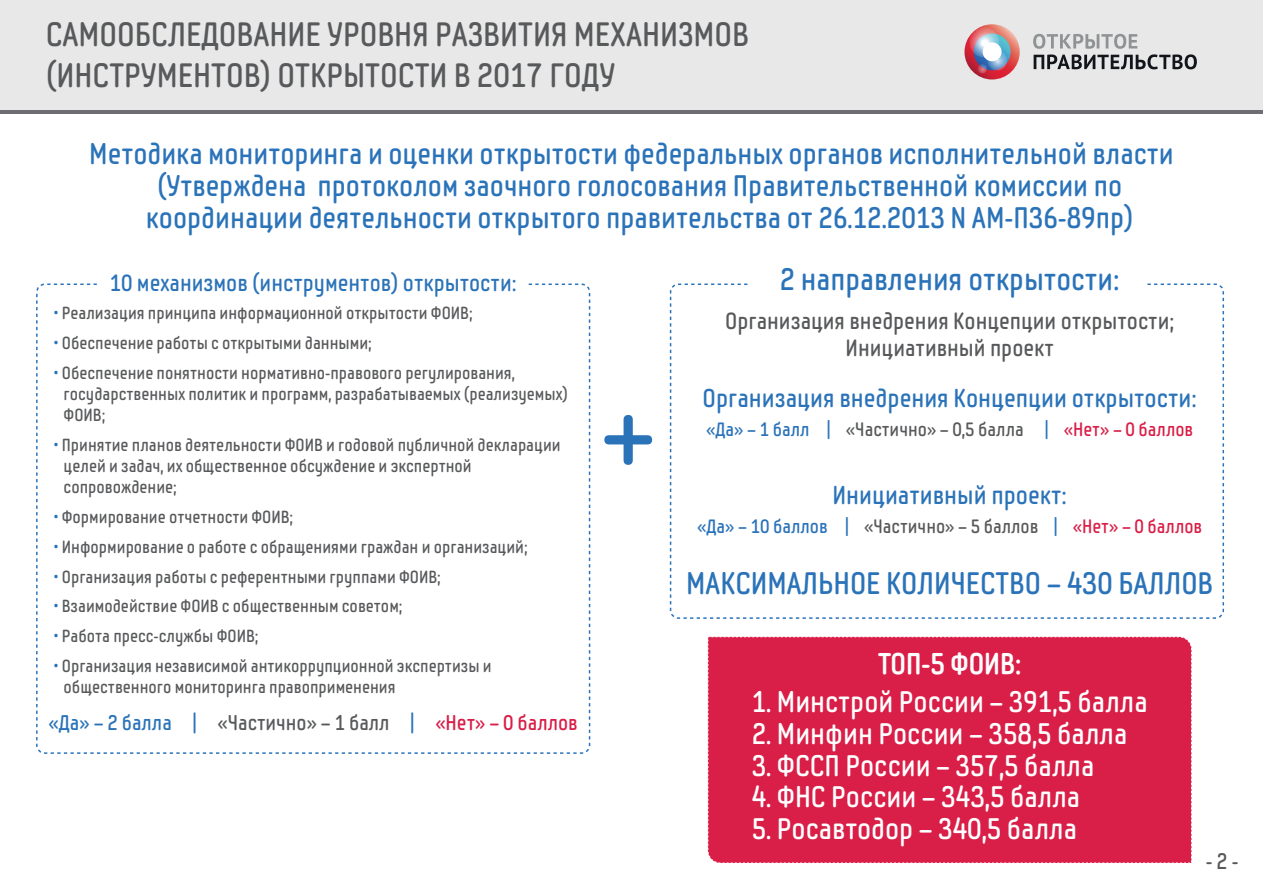
<style>
.page{position:relative;width:1263px;height:893px;background:#fff}
.page>*{position:absolute;margin:0;border:0;box-sizing:border-box;transform-origin:0 0}
.t1{font:107.25px "Samsung Imagination Cyr Cond";color:#2b73b9}
.t2{font:33.75px/40.5px "Samsung Imagination Cyr Cond";color:#58595b}
.t3{font:31.05px "Samsung Imagination Cyr Cond";color:#2b73b9}
.t4{font:29.7px/32.4px "Samsung Imagination Cyr Cond";color:#2b73b9;text-align:center}
.t5{font:29.7px "Samsung Imagination Cyr Cond";color:#fff}
.t6{font:700 29.7px "Samsung Imagination Cyr Cond";color:#fff}
.t7{font:25.65px "Samsung Imagination Cyr Cond";color:#2b73b9}
.t8{font:23.4px/26.7px "Samsung Imagination Cyr Cond";color:#58595b;text-align:center}
.t9{font:23.4px "Samsung Imagination Cyr Cond";color:#2b73b9}
.t10{font:22.5px "Samsung Imagination Cyr Cond";color:#58595b}
.t11{font:21.15px "Samsung Imagination Cyr Cond";color:#58595b}
.t12{font:19.35px "Samsung Imagination Cyr Cond";color:#58595b}
.t13{font:17.55px/21px "Samsung Imagination Cyr Cond";color:#58595b}
.s1{color:#2b73b9}
.s2{color:#d91e47}
</style>
<div class="page">
<div style="left:0;top:0;width:1263px;height:114px;background:#e8e8e9"></div>
<svg style="left:964px;top:24px;width:56px;height:56px"></svg>
<svg style="left:974px;top:33px;width:36px;height:37px"></svg>
<div style="left:983px;top:42px;width:18px;height:19px;background:#fff;border-radius:50%"></div>
<svg style="left:1033px;top:34px;width:164px;height:35px"></svg>
<svg style="left:969px;top:27px;width:30px;height:30px"></svg>
<svg style="left:977px;top:64px;width:10px;height:9px"></svg>
<svg style="left:987px;top:51px;width:20px;height:20px"></svg>
<hr style="left:0;top:110px;width:1263px;height:4px;background:#6d6e71">
<div style="left:707px;top:636px;width:485px;height:227px;background:#d91e47"></div>
<div style="left:36px;top:284px;width:554px;height:470px;border:2px dashed #2b73b9;border-radius:8px"></div>
<div style="left:670px;top:284px;width:554px;height:335px;border:2px dashed #2b73b9;border-radius:8px"></div>
<h2 class="t2" style="left:46px;top:14px;width:705px">САМООБСЛЕДОВАНИЕ УРОВНЯ РАЗВИТИЯ МЕХАНИЗМОВ (ИНСТРУМЕНТОВ) ОТКРЫТОСТИ В 2017 ГОДУ</h2>
<p class="t4" style="left:89px;top:137px;width:1086px">Методика мониторинга и оценки открытости федеральных органов исполнительной власти (Утверждена протоколом заочного голосования Правительственной комиссии по координации деятельности открытого правительства от 26.12.2013 N АМ-П36-89пр)</p>
<h3 class="t9" style="left:110px;top:268px;width:408px">10 механизмов (инструментов) открытости:</h3>
<h3 class="t3" style="left:780px;top:260px;width:341px">2 направления открытости:</h3>
<h3 class="t8" style="left:725px;top:307px;width:451px">Организация внедрения Концепции открытости;<br>Инициативный проект</h3>
<p class="t13" style="left:54px;top:303px;width:420px"><span class="s1">•</span> Реализация принципа информационной открытости ФОИВ;</p>
<p class="t13" style="left:54px;top:333px;width:319px"><span class="s1">•</span> Обеспечение работы с открытыми данными;</p>
<p class="t13" style="left:64px;top:362px;width:506px;text-indent:-10px"><span class="s1">•</span> Обеспечение понятности нормативно-правового регулирования, государственных политик и программ, разрабатываемых (реализуемых)<br>ФОИВ;</p>
<p class="t13" style="left:64px;top:434px;width:498px;text-indent:-10px"><span class="s1">•</span> Принятие планов деятельности ФОИВ и годовой публичной декларации целей и задач, их общественное обсуждение и экспертной сопровождение;</p>
<p class="t13" style="left:54px;top:506px;width:241px"><span class="s1">•</span> Формирование отчетности ФОИВ;</p>
<p class="t13" style="left:54px;top:536px;width:475px"><span class="s1">•</span> Информирование о работе с обращениями граждан и организаций;</p>
<p class="t13" style="left:54px;top:566px;width:388px"><span class="s1">•</span> Организация работы с референтными группами ФОИВ;</p>
<p class="t13" style="left:54px;top:596px;width:350px"><span class="s1">•</span> Взаимодействие ФОИВ с общественным советом;</p>
<p class="t13" style="left:54px;top:625px;width:206px"><span class="s1">•</span> Работа пресс-службы ФОИВ;</p>
<p class="t13" style="left:64px;top:655px;width:430px;text-indent:-10px"><span class="s1">•</span> Организация независимой антикоррупционной экспертизы и общественного мониторинга правоприменения</p>
<h3 class="t7" style="left:703px;top:382px;width:496px">Организация внедрения Концепции открытости:</h3>
<p class="t12" style="left:706px;top:417px;width:489px"><span class="s1">«Да» – 1 балл |</span> «Частично» – 0,5 балла <span class="s1">|</span> <span class="s2">«Нет» – 0 баллов</span></p>
<h1 class="t1" style="left:601px;top:371px;width:56px">+</h1>
<h3 class="t7" style="left:832px;top:478px;width:236px">Инициативный проект:</h3>
<p class="t12" style="left:697px;top:513px;width:507px"><span class="s1">«Да» – 10 баллов |</span> «Частично» – 5 баллов <span class="s1">|</span> <span class="s2">«Нет» – 0 баллов</span></p>
<h3 class="t3" style="left:686px;top:563px;width:528px">МАКСИМАЛЬНОЕ КОЛИЧЕСТВО – 430 БАЛЛОВ</h3>
<h3 class="t6" style="left:878px;top:645px;width:145px">ТОП-5 ФОИВ:</h3>
<h3 class="t5" style="left:752px;top:683px;width:397px">1. Минстрой России – 391,5 балла</h3>
<h3 class="t5" style="left:752px;top:715px;width:377px">2. Минфин России – 358,5 балла</h3>
<h3 class="t5" style="left:752px;top:746px;width:344px">3. ФССП России – 357,5 балла</h3>
<h3 class="t5" style="left:752px;top:778px;width:330px">4. ФНС России – 343,5 балла</h3>
<h3 class="t5" style="left:752px;top:809px;width:327px">5. Росавтодор – 340,5 балла</h3>
<p class="t11" style="left:49px;top:709px;width:531px"><span class="s1">«Да» – 2 балла |</span> «Частично» – 1 балл <span class="s1">|</span> <span class="s2">«Нет» – 0 баллов</span></p>
<p class="t10" style="left:1206px;top:846px;width:34px">- 2 -</p>
</div>
